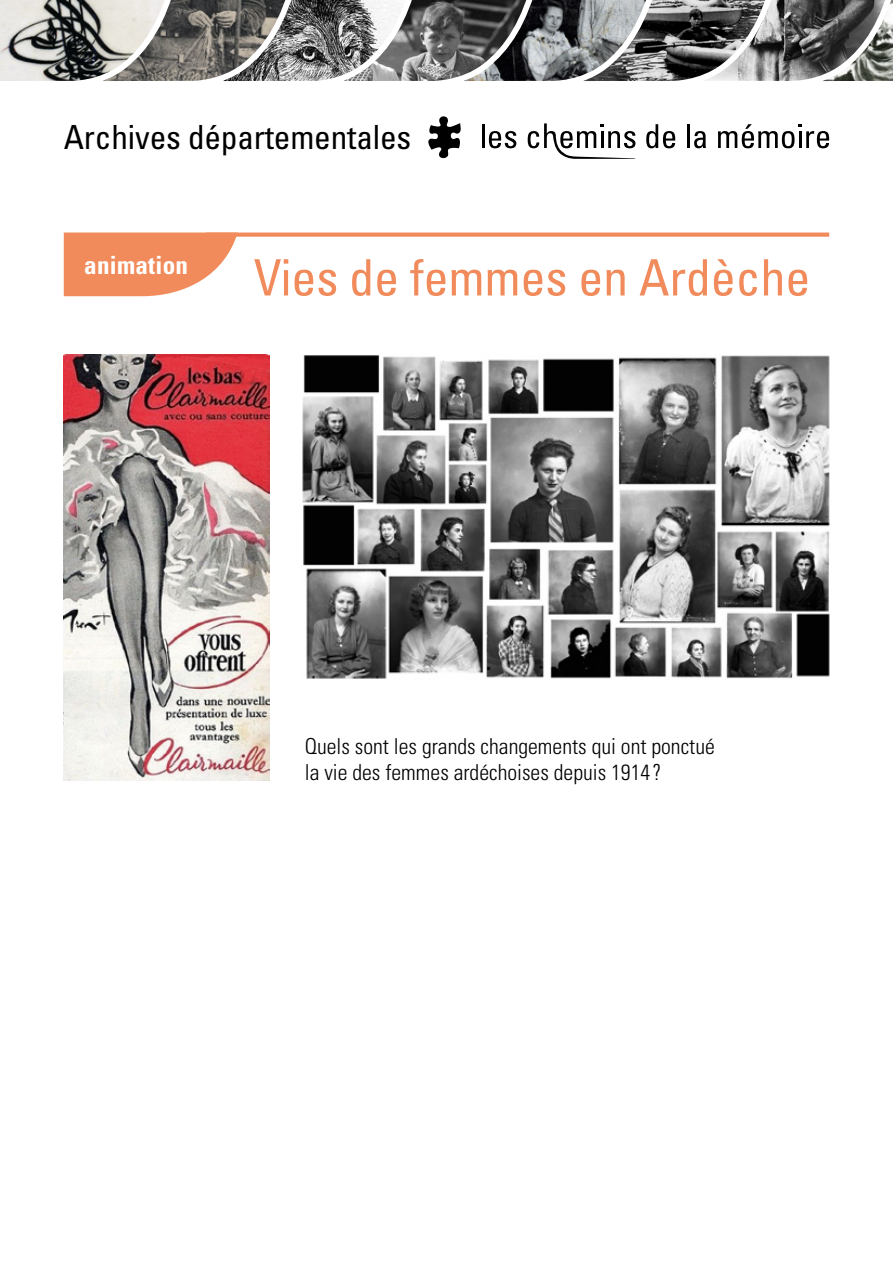
<style>
.page{position:relative;width:893px;height:1263px;background:#fff}
.page>*{position:absolute;margin:0;border:0;box-sizing:border-box;transform-origin:0 0}
.t1{font:condensed 50.25px "Univers";letter-spacing:-.005em;color:#f18b5b}
.t2{font:condensed 33.3px "Univers";letter-spacing:-.005em;color:#000}
.t3{font:700 condensed 25.05px "Univers";letter-spacing:.01em;color:#fff}
.t4{font:300 condensed 22.05px/26.4px "Univers";color:#000}
</style>
<div class="page">
<svg style="left:0;top:0;width:893px;height:81px;background:#7d7d7c"></svg>
<svg style="left:428px;top:116px;width:33px;height:42px"></svg>
<hr style="left:687px;top:124px;width:3px;height:24px;background:#000">
<hr style="left:482px;top:124px;width:2px;height:24px;background:#000">
<svg style="left:489px;top:131px;width:27px;height:17px"></svg>
<svg style="left:646px;top:124px;width:29px;height:24px"></svg>
<svg style="left:694px;top:131px;width:12px;height:17px"></svg>
<svg style="left:718px;top:124px;width:111px;height:24px"></svg>
<svg style="left:528px;top:123px;width:108px;height:36px"></svg>
<img style="left:64px;top:355px;width:205px;height:425px">
<img style="left:302px;top:355px;width:527px;height:324px">
<svg style="left:64px;top:233px;width:173px;height:63px;background:#f29a71"></svg>
<svg style="left:206px;top:233px;width:623px;height:4px;background:#f19265"></svg>
<h2 class="t2" style="left:64px;top:116px;width:349px">Archives départementales</h2>
<p class="t3" style="left:84px;top:250px;width:105px">animation</p>
<h1 class="t1" style="left:254px;top:246px;width:558px">Vies de femmes en Ardèche</h1>
<p class="t4" style="left:305px;top:733px;width:411px">Quels sont les grands changements qui ont ponctué la vie des femmes ardéchoises depuis 1914 ?</p>
</div>
